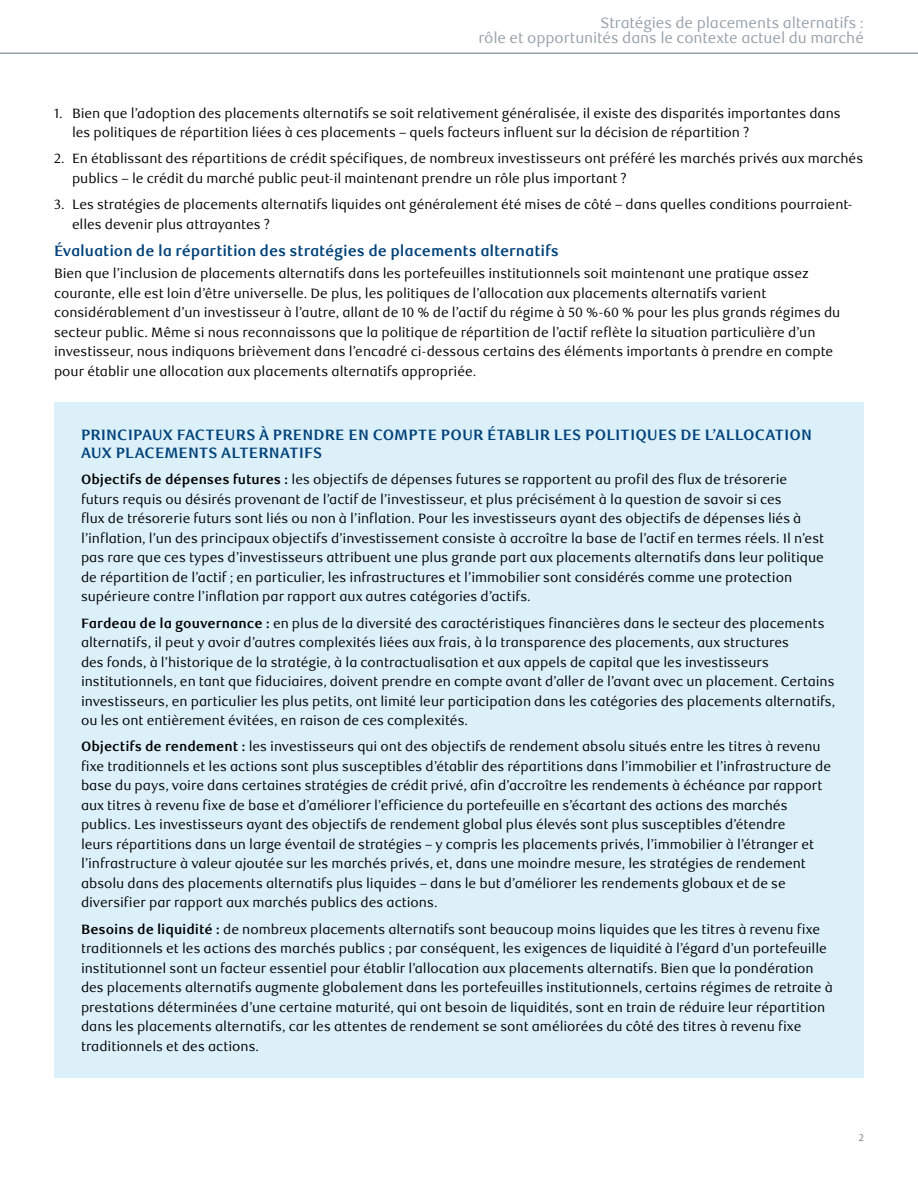
<style>
.page{position:relative;width:918px;height:1188px;background:#fff}
.page>*{position:absolute;margin:0;border:0;box-sizing:border-box;transform-origin:0 0}
.Sidebars_ACC_H2_Sidebar_Title{font:700 15px/18px "RBC Text";letter-spacing:.005em;color:#00427a}
.t1{font:15px/15px "RBC Text";letter-spacing:-.005em;color:#95a0a9;text-align:right}
.Inside_Pages_ACC_H2_Subhead{font:700 15px "RBC Text";letter-spacing:-.005em;color:#00427a}
.Sidebars_ACC_P_Sidebar_Body{font:13.5px/19.5px "RBC Text";color:#000}
.Inside_Pages_ACC_P_Body{font:13.5px/19.5px "RBC Text";color:#000}
.t2{font:9.75px "RBC Text";color:#6d6e71}
.s1{font-weight:700}
</style>
<div class="page">
<hr style="left:0;top:52px;width:918px;height:2px;background:#95a0a9">
<div style="left:54px;top:402px;width:810px;height:676px;background:#dcf0fa"></div>
<p class="t1" style="left:478px;top:15px;width:387px">Stratégies de placements alternatifs :<br>rôle et opportunités dans le contexte actuel du marché</p>
<p class="Sidebars_ACC_P_Sidebar_Body" style="left:72px;top:104px;width:770px;text-indent:-18px">1. Bien que l’adoption des placements alternatifs se soit relativement généralisée, il existe des disparités importantes dans les politiques de répartition liées à ces placements – quels facteurs influent sur la décision de répartition ?</p>
<p class="Sidebars_ACC_P_Sidebar_Body" style="left:72px;top:149px;width:793px;text-indent:-18px">2. En établissant des répartitions de crédit spécifiques, de nombreux investisseurs ont préféré les marchés privés aux marchés publics – le crédit du marché public peut-il maintenant prendre un rôle plus important ?</p>
<p class="Sidebars_ACC_P_Sidebar_Body" style="left:72px;top:195px;width:782px;text-indent:-18px">3. Les stratégies de placements alternatifs liquides ont généralement été mises de côté – dans quelles conditions pourraient&shy;elles devenir plus attrayantes ?</p>
<h2 class="Inside_Pages_ACC_H2_Subhead" style="left:54px;top:242px;width:506px">Évaluation de la répartition des stratégies de placements alternatifs</h2>
<p class="Inside_Pages_ACC_P_Body" style="left:54px;top:264px;width:788px">Bien que l’inclusion de placements alternatifs dans les portefeuilles institutionnels soit maintenant une pratique assez courante, elle est loin d’être universelle. De plus, les politiques de l’allocation aux placements alternatifs varient considérablement d’un investisseur à l’autre, allant de 10 % de l’actif du régime à 50 %-60 % pour les plus grands régimes du secteur public. Même si nous reconnaissons que la politique de répartition de l’actif reflète la situation particulière d’un investisseur, nous indiquons brièvement dans l’encadré ci-dessous certains des éléments importants à prendre en compte pour établir une allocation aux placements alternatifs appropriée.</p>
<h2 class="Sidebars_ACC_H2_Sidebar_Title" style="left:81px;top:426px;width:733px">PRINCIPAUX FACTEURS À PRENDRE EN COMPTE POUR ÉTABLIR LES POLITIQUES DE L’ALLOCATION<br>AUX PLACEMENTS ALTERNATIFS</h2>
<p class="Sidebars_ACC_P_Sidebar_Body" style="left:81px;top:470px;width:745px"><span class="s1">Objectifs de dépenses futures :</span> les objectifs de dépenses futures se rapportent au profil des flux de trésorerie futurs requis ou désirés provenant de l’actif de l’investisseur, et plus précisément à la question de savoir si ces<br>flux de trésorerie futurs sont liés ou non à l’inflation. Pour les investisseurs ayant des objectifs de dépenses liés à l’inflation, l’un des principaux objectifs d’investissement consiste à accroître la base de l’actif en termes réels. Il n’est pas rare que ces types d’investisseurs attribuent une plus grande part aux placements alternatifs dans leur politique de répartition de l’actif ; en particulier, les infrastructures et l’immobilier sont considérés comme une protection supérieure contre l’inflation par rapport aux autres catégories d’actifs.</p>
<p class="Sidebars_ACC_P_Sidebar_Body" style="left:81px;top:614px;width:756px"><span class="s1">Fardeau de la gouvernance :</span> en plus de la diversité des caractéristiques financières dans le secteur des placements alternatifs, il peut y avoir d’autres complexités liées aux frais, à la transparence des placements, aux structures<br>des fonds, à l’historique de la stratégie, à la contractualisation et aux appels de capital que les investisseurs institutionnels, en tant que fiduciaires, doivent prendre en compte avant d’aller de l’avant avec un placement. Certains investisseurs, en particulier les plus petits, ont limité leur participation dans les catégories des placements alternatifs, ou les ont entièrement évitées, en raison de ces complexités.</p>
<p class="Sidebars_ACC_P_Sidebar_Body" style="left:81px;top:737px;width:752px"><span class="s1">Objectifs de rendement :</span> les investisseurs qui ont des objectifs de rendement absolu situés entre les titres à revenu fixe traditionnels et les actions sont plus susceptibles d’établir des répartitions dans l’immobilier et l’infrastructure de base du pays, voire dans certaines stratégies de crédit privé, afin d’accroître les rendements à échéance par rapport aux titres à revenu fixe de base et d’améliorer l’efficience du portefeuille en s’écartant des actions des marchés publics. Les investisseurs ayant des objectifs de rendement global plus élevés sont plus susceptibles d’étendre<br>leurs répartitions dans un large éventail de stratégies – y compris les placements privés, l’immobilier à l’étranger et l’infrastructure à valeur ajoutée sur les marchés privés, et, dans une moindre mesure, les stratégies de rendement absolu dans des placements alternatifs plus liquides – dans le but d’améliorer les rendements globaux et de se diversifier par rapport aux marchés publics des actions.</p>
<p class="Sidebars_ACC_P_Sidebar_Body" style="left:81px;top:920px;width:753px"><span class="s1">Besoins de liquidité :</span> de nombreux placements alternatifs sont beaucoup moins liquides que les titres à revenu fixe traditionnels et les actions des marchés publics ; par conséquent, les exigences de liquidité à l’égard d’un portefeuille institutionnel sont un facteur essentiel pour établir l’allocation aux placements alternatifs. Bien que la pondération des placements alternatifs augmente globalement dans les portefeuilles institutionnels, certains régimes de retraite à prestations déterminées d’une certaine maturité, qui ont besoin de liquidités, sont en train de réduire leur répartition dans les placements alternatifs, car les attentes de rendement se sont améliorées du côté des titres à revenu fixe traditionnels et des actions.</p>
<p class="t2" style="left:859px;top:1132px;width:7px">2</p>
</div>
